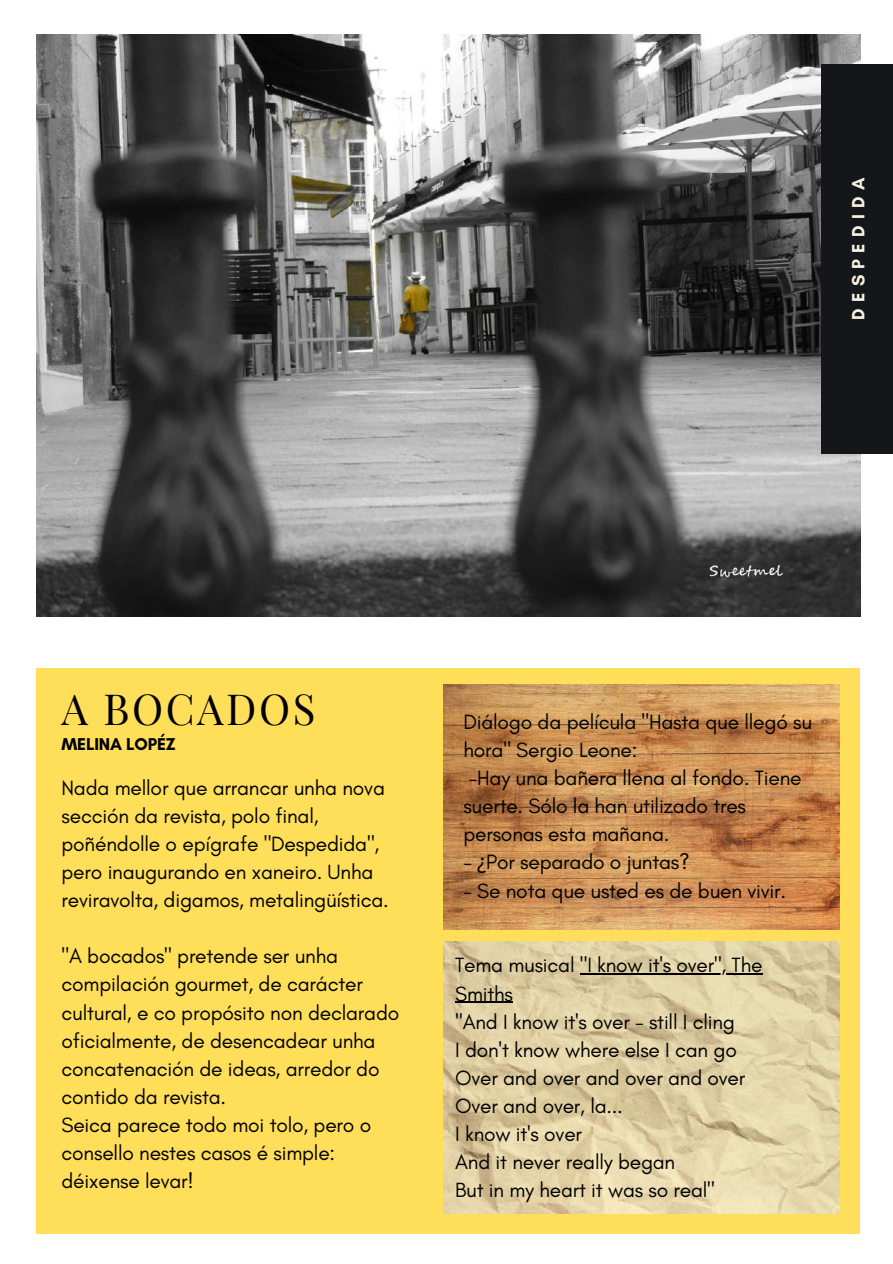
<style>
.page{position:relative;width:893px;height:1264px;background:#fff}
.page>*{position:absolute;margin:0;border:0;box-sizing:border-box;transform-origin:0 0}
.t1{font:42px "Playfair Display";letter-spacing:.06em;color:#000}
.t2{font:21px/28px "Glacial Indifference";letter-spacing:-.01em;color:#000}
.t3{font:700 18.15px "Glacial Indifference";letter-spacing:.35em;color:#f7f0e2}
.t4{font:700 17.4px "Glacial Indifference";letter-spacing:-.01em;color:#000}
.s1{font-family:"Noto Sans"}
</style>
<div class="page">
<div style="left:37px;top:668px;width:822px;height:565px;background:#ffde59"></div>
<img style="left:37px;top:34px;width:822px;height:583px">
<div style="left:821px;top:65px;width:71px;height:389px;background:#14161a"></div>
<img style="left:443px;top:941px;width:396px;height:272px">
<img style="left:443px;top:684px;width:396px;height:245px">
<hr style="left:580px;top:973px;width:182px;height:1px;background:#000">
<hr style="left:455px;top:1001px;width:57px;height:1px;background:#000">
<p class="t3" style="left:847px;top:320px;width:144px;rotate:-90deg">DESPEDIDA</p>
<h1 class="t1" style="left:62px;top:679px;width:255px">A BOCADOS</h1>
<p class="t4" style="left:62px;top:733px;width:116px">MELINA LOPÉZ</p>
<p class="t2" style="left:62px;top:773px;width:329px">Nada mellor que arrancar unha nova sección da revista, polo final, poñéndolle o epígrafe "Despedida", pero inaugurando en xaneiro. Unha reviravolta, digamos, metalingüística.</p>
<p class="t2" style="left:62px;top:942px;width:339px">"A bocados" pretende ser unha compilación gourmet, de carácter cultural, e co propósito non declarado oficialmente, de desencadear unha concatenación de ideas, arredor do contido da revista.<br>Seica parece todo moi tolo, pero o consello nestes casos é simple: déixense levar!</p>
<p class="t2" style="left:463px;top:707px;width:350px">Diálogo da película "Hasta que llegó su hora" Sergio Leone:<br>-Hay una bañera llena al fondo. Tiene suerte. Sólo la han utilizado tres personas esta mañana.</p>
<p class="t2" style="left:463px;top:848px;width:228px">- <span class="s1">¿</span>Por separado o juntas?</p>
<p class="t2" style="left:463px;top:876px;width:324px">- Se nota que usted es de buen vivir.</p>
<p class="t2" style="left:455px;top:951px;width:309px">Tema musical "I know it's over", The<br>Smiths<br>"And I know it's over - still I cling<br>I don't know where else I can go<br>Over and over and over and over<br>Over and over, la...<br>I know it's over<br>And it never really began<br>But in my heart it was so real"</p>
</div>
